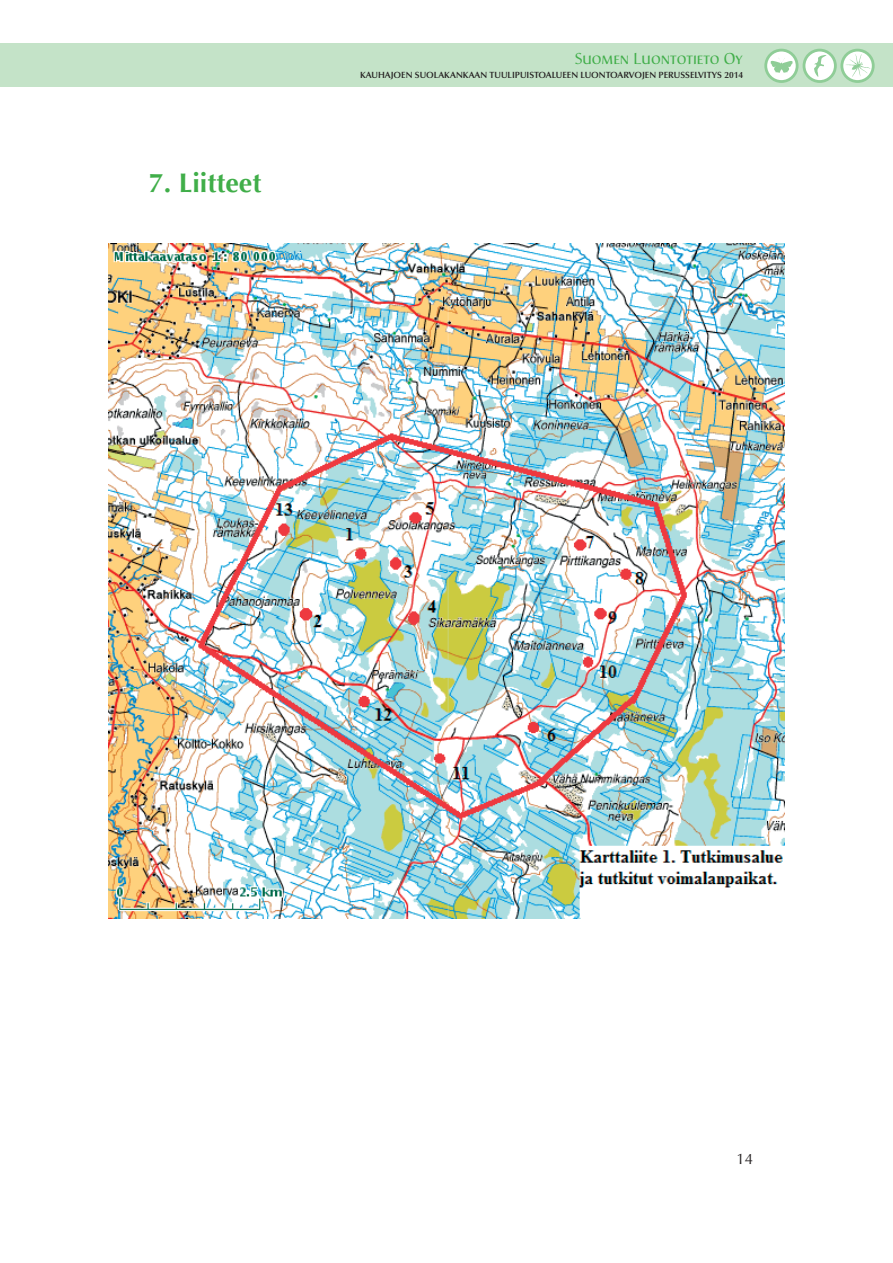
<style>
.page{position:relative;width:893px;height:1263px;background:#fff}
.page>*{position:absolute;margin:0;border:0;box-sizing:border-box;transform-origin:0 0}
.t1{font:700 27px "Optima";color:#40ae49}
.t2{font:15.6px "Christiana Regular SC";color:#40ae49}
.t3{font:15px "Optima";color:#231f20}
.t4{font:600 9px "Optima";color:#231f20}
</style>
<div class="page">
<div style="left:0;top:43px;width:893px;height:44px;background:#c4e3c8"></div>
<svg style="left:766px;top:50px;width:31px;height:32px"></svg>
<div style="left:764px;top:49px;width:34px;height:34px;border:3px solid #8fcd97;border-radius:50%"></div>
<svg style="left:771px;top:58px;width:22px;height:15px"></svg>
<svg style="left:842px;top:50px;width:31px;height:32px"></svg>
<div style="left:840px;top:49px;width:35px;height:34px;border:3px solid #8fcd97;border-radius:50%"></div>
<svg style="left:845px;top:54px;width:25px;height:23px"></svg>
<svg style="left:804px;top:50px;width:31px;height:32px"></svg>
<div style="left:803px;top:49px;width:34px;height:34px;border:3px solid #8fcd97;border-radius:50%"></div>
<svg style="left:814px;top:55px;width:12px;height:22px"></svg>
<img style="left:109px;top:244px;width:675px;height:675px">
<h1 class="t1" style="left:149px;top:167px;width:114px">7. Liitteet</h1>
<h2 class="t2" style="left:575px;top:49px;width:170px">Suomen Luontotieto Oy</h2>
<p class="t4" style="left:360px;top:69px;width:385px">KAUHAJOEN SUOLAKANKAAN TUULIPUISTOALUEEN LUONTOARVOJEN PERUSS ELVITYS 2014</p>
<h3 class="t3" style="left:736px;top:1150px;width:18px">14</h3>
</div>
